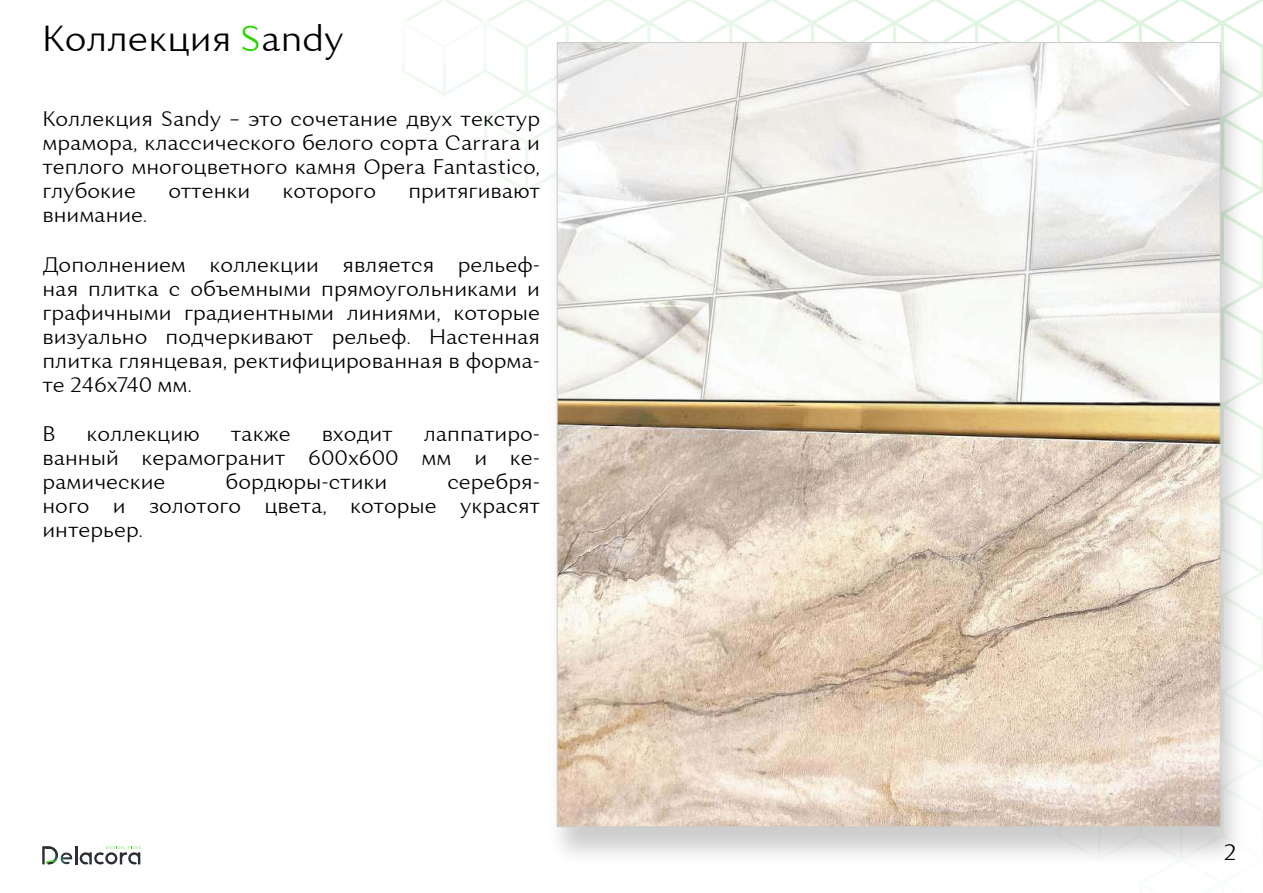
<style>
.page{position:relative;width:1263px;height:893px;background:#fff}
.page>*{position:absolute;margin:0;border:0;box-sizing:border-box;transform-origin:0 0}
.t1{font:300 36px "Excentra Pro";color:#000}
.t2{font:300 22.5px "Excentra Pro";color:#000}
.t3{font:300 21px/24px "Excentra Pro";color:#000;text-align:justify}
.s1{color:#2ad500}
</style>
<div class="page">
<img style="left:402px;top:0;width:861px;height:761px">
<svg style="left:42px;top:846px;width:99px;height:19px"></svg>
<svg style="left:402px;top:21px;width:121px;height:43px"></svg>
<div style="left:546px;top:44px;width:702px;height:823px;background:#000;opacity:.2"></div>
<img style="left:559px;top:44px;width:659px;height:781px">
<h1 class="t1" style="left:42px;top:17px;width:303px">Коллекция <span class="s1">S</span>andy</h1>
<p class="t3" style="left:43px;top:107px;width:499px">Коллекция Sandy – это сочетание двух текстур мрамора, классического белого сорта Carrara и теплого многоцветного камня Opera Fantastico, глубокие</p>
<p class="t3" style="left:168px;top:179px;width:83px">оттенки</p>
<p class="t3" style="left:283px;top:179px;width:95px">которого</p>
<p class="t3" style="left:408px;top:179px;width:133px">притягивают</p>
<p class="t3" style="left:43px;top:203px;width:106px">внимание.</p>
<p class="t3" style="left:43px;top:252px;width:499px">Дополнением коллекции является рельеф&shy;ная плитка с объемными прямоугольниками и графичными градиентными линиями, которые визуально подчеркивают рельеф. Настенная плитка глянцевая, ректифицированная в форма&shy;те 246х740 мм.</p>
<p class="t3" style="left:43px;top:422px;width:14px">В</p>
<p class="t3" style="left:87px;top:422px;width:115px">коллекцию</p>
<p class="t3" style="left:231px;top:422px;width:61px">также</p>
<p class="t3" style="left:322px;top:422px;width:72px">входит</p>
<p class="t3" style="left:43px;top:422px;width:499px;text-indent:381px">лаппатиро&shy;ванный керамогранит 600х600 мм и ке&shy;рамические</p>
<p class="t3" style="left:43px;top:470px;width:499px;text-indent:405px">серебря&shy;ного и золотого цвета, которые украсят интерьер.</p>
<p class="t3" style="left:226px;top:470px;width:163px">бордюры-стики</p>
<p class="t2" style="left:1224px;top:843px;width:14px">2</p>
</div>
